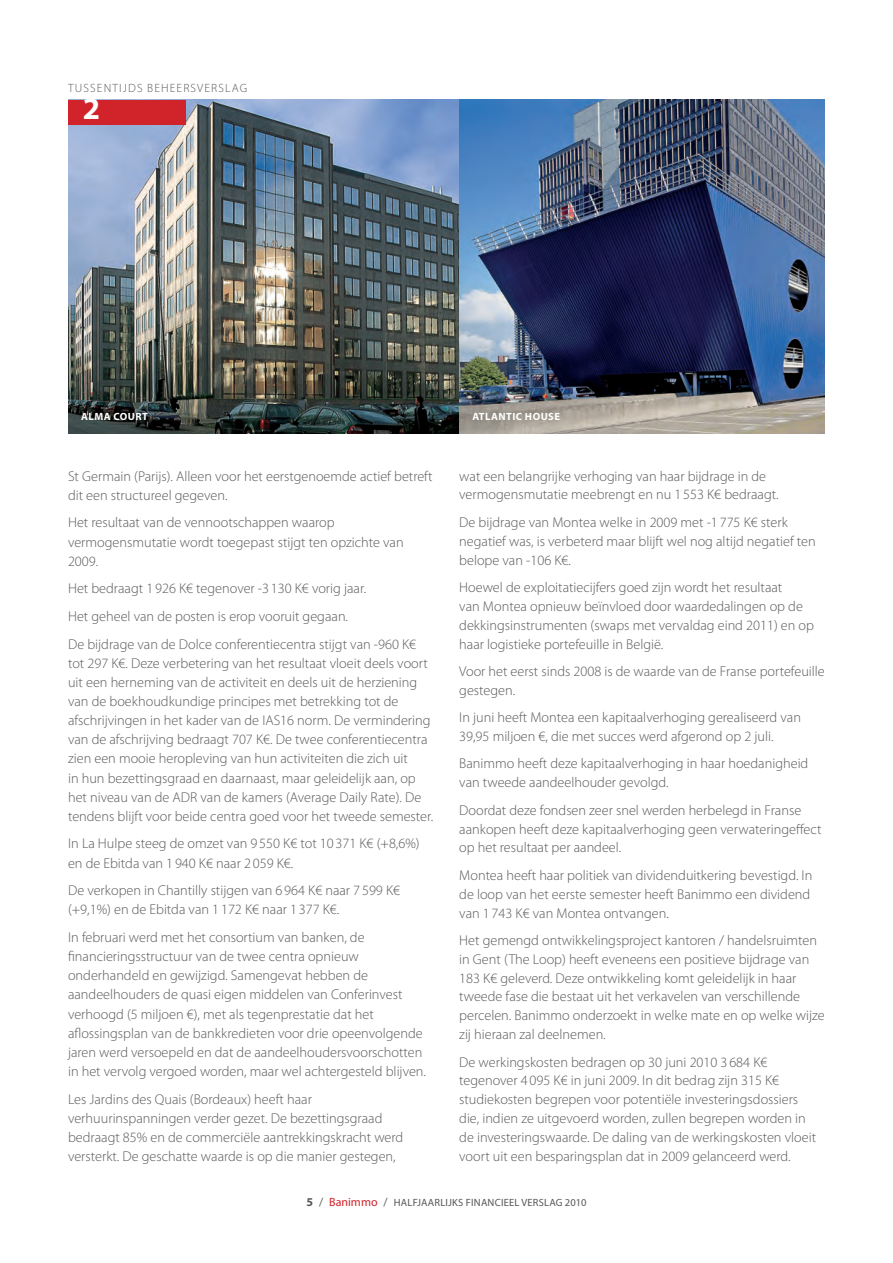
<style>
.page{position:relative;width:893px;height:1263px;background:#fff}
.page>*{position:absolute;margin:0;border:0;box-sizing:border-box;transform-origin:0 0}
._00_Titre_1_0{font:700 31.2px "Myriad Pro";color:#fff}
._02_Texte{font:300 14.25px/19.2px "Myriad Pro";color:#57585a}
.t1{font:300 12px "Myriad Pro";letter-spacing:.095em;color:#57585a}
.t2{font:10.5px "Myriad Pro";letter-spacing:.02em;color:#57585a}
.Titre_graphique{font:700 10.5px "Myriad Pro";letter-spacing:.045em;color:#fff}
.s1{font-weight:700;font-size:12px}
.s2{font-size:12px}
.s3{font-size:12px;color:#d1232a}
</style>
<div class="page">
<img style="left:68px;top:100px;width:757px;height:333px">
<div style="left:68px;top:100px;width:118px;height:25px;background:#d1232a"></div>
<p class="t1" style="left:68px;top:81px;width:181px">TUSSENTIJDS BEHEERSVERSLAG</p>
<p class="_00_Titre_1_0" style="left:83px;top:89px;width:19px">2</p>
<p class="Titre_graphique" style="left:81px;top:410px;width:68px">ALMA COURT</p>
<p class="Titre_graphique" style="left:472px;top:410px;width:89px">ATLANTIC HOUSE</p>
<p class="_02_Texte" style="left:68px;top:466px;width:366px">St Germain (Parijs). Alleen voor het eerstgenoemde actief betreft dit een structureel gegeven.</p>
<p class="_02_Texte" style="left:68px;top:513px;width:337px">Het resultaat van de vennootschappen waarop vermogensmutatie wordt toegepast stijgt ten opzichte van<br>2009.</p>
<p class="_02_Texte" style="left:68px;top:579px;width:300px">Het bedraagt 1 926 K€ tegenover -3 130 K€ vorig jaar.</p>
<p class="_02_Texte" style="left:68px;top:606px;width:282px">Het geheel van de posten is erop vooruit gegaan.</p>
<p class="_02_Texte" style="left:68px;top:634px;width:367px">De bijdrage van de Dolce conferentiecentra stijgt van -960 K€ tot 297 K€. Deze verbetering van het resultaat vloeit deels voort uit een herneming van de activiteit en deels uit de herziening van de boekhoudkundige principes met betrekking tot de afschrijvingen in het kader van de IAS16 norm. De vermindering van de afschrijving bedraagt 707 K€. De twee conferentiecentra zien een mooie heropleving van hun activiteiten die zich uit<br>in hun bezettingsgraad en daarnaast, maar geleidelijk aan, op het niveau van de ADR van de kamers (Average Daily Rate). De tendens blijft voor beide centra goed voor het tweede semester.</p>
<p class="_02_Texte" style="left:68px;top:834px;width:353px">In La Hulpe steeg de omzet van 9 550 K€ tot 10 371 K€ (+8,6%) en de Ebitda van 1 940 K€ naar 2 059 K€.</p>
<p class="_02_Texte" style="left:68px;top:881px;width:334px">De verkopen in Chantilly stijgen van 6 964 K€ naar 7 599 K€ (+9,1%) en de Ebitda van 1 172 K€ naar 1 377 K€.</p>
<p class="_02_Texte" style="left:68px;top:927px;width:360px">In februari werd met het consortium van banken, de financieringsstructuur van de twee centra opnieuw onderhandeld en gewijzigd. Samengevat hebben de aandeelhouders de quasi eigen middelen van Conferinvest verhoogd (5 miljoen €), met als tegenprestatie dat het aflossingsplan van de bankkredieten voor drie opeenvolgende jaren werd versoepeld en dat de aandeelhoudersvoorschotten in het vervolg vergoed worden, maar wel achtergesteld blijven.</p>
<p class="_02_Texte" style="left:68px;top:1089px;width:337px">Les Jardins des Quais (Bordeaux) heeft haar verhuurinspanningen verder gezet. De bezettingsgraad bedraagt 85% en de commerciële aantrekkingskracht werd versterkt. De geschatte waarde is op die manier gestegen,</p>
<p class="_02_Texte" style="left:459px;top:466px;width:321px;line-height:18.8px">wat een belangrijke verhoging van haar bijdrage in de vermogensmutatie meebrengt en nu 1 553 K€ bedraagt.</p>
<p class="_02_Texte" style="left:459px;top:512px;width:358px">De bijdrage van Montea welke in 2009 met -1 775 K€ sterk negatief was, is verbeterd maar blijft wel nog altijd negatief ten belope van -106 K€.</p>
<p class="_02_Texte" style="left:459px;top:578px;width:356px">Hoewel de exploitatiecijfers goed zijn wordt het resultaat<br>van Montea opnieuw beïnvloed door waardedalingen op de dekkingsinstrumenten (swaps met vervaldag eind 2011) en op haar logistieke portefeuille in België.</p>
<p class="_02_Texte" style="left:459px;top:662px;width:367px">Voor het eerst sinds 2008 is de waarde van de Franse portefeuille gestegen.</p>
<p class="_02_Texte" style="left:459px;top:708px;width:343px">In juni heeft Montea een kapitaalverhoging gerealiseerd van<br>39,95 miljoen €, die met succes werd afgerond op 2 juli.</p>
<p class="_02_Texte" style="left:459px;top:754px;width:351px">Banimmo heeft deze kapitaalverhoging in haar hoedanigheid van tweede aandeelhouder gevolgd.</p>
<p class="_02_Texte" style="left:459px;top:800px;width:364px">Doordat deze fondsen zeer snel werden herbelegd in Franse aankopen heeft deze kapitaalverhoging geen verwateringeffect op het resultaat per aandeel.</p>
<p class="_02_Texte" style="left:459px;top:865px;width:355px">Montea heeft haar politiek van dividenduitkering bevestigd. In de loop van het eerste semester heeft Banimmo een dividend van 1 743 K€ van Montea ontvangen.</p>
<p class="_02_Texte" style="left:459px;top:930px;width:367px">Het gemengd ontwikkelingsproject kantoren / handelsruimten in Gent (The Loop) heeft eveneens een positieve bijdrage van 183 K€ geleverd. Deze ontwikkeling komt geleidelijk in haar tweede fase die bestaat uit het verkavelen van verschillende percelen. Banimmo onderzoekt in welke mate en op welke wijze zij hieraan zal deelnemen.</p>
<p class="_02_Texte" style="left:459px;top:1052px;width:358px">De werkingskosten bedragen op 30 juni 2010 3 684 K€ tegenover 4 095 K€ in juni 2009. In dit bedrag zijn 315 K€ studiekosten begrepen voor potentiële investeringsdossiers die, indien ze uitgevoerd worden, zullen begrepen worden in de investeringswaarde. De daling van de werkingskosten vloeit voort uit een besparingsplan dat in 2009 gelanceerd werd.</p>
<p class="t2" style="left:306px;top:1195px;width:282px"><span class="s1">5</span> <span class="s2">/</span> <span class="s3">Banimmo</span> <span class="s2">/</span> HALFJAARLIJKS FINANCIEEL VERSLAG 2010</p>
</div>
